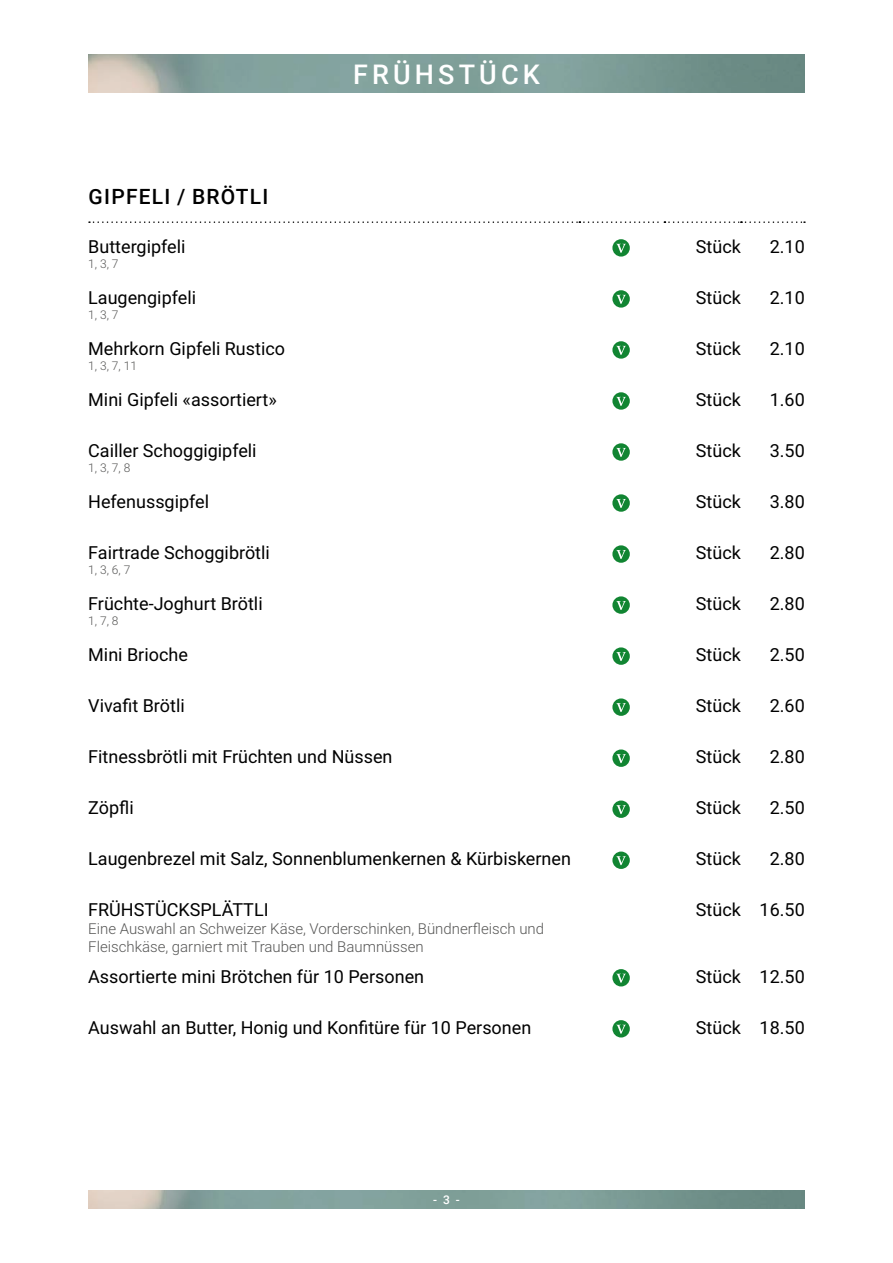
<style>
.page{position:relative;width:893px;height:1263px;background:#fff}
.page>*{position:absolute;margin:0;border:0;box-sizing:border-box;transform-origin:0 0}
.t1{font:500 27px "Roboto";letter-spacing:.155em;color:#fff}
.t2{font:500 21px "Roboto";letter-spacing:.06em;color:#000}
.t3{font:18px "Roboto";color:#000}
.t4{font:300 15px/18px "Roboto";color:#575756}
.t5{font:300 12px "Roboto";color:#575756}
.t6{font:500 12px "Roboto";color:#fff}
</style>
<div class="page">
<img style="left:88px;top:1190px;width:717px;height:18px">
<img style="left:88px;top:55px;width:717px;height:38px">
<svg style="left:89px;top:221px;width:716px;height:2px"></svg>
<svg style="left:612px;top:239px;width:18px;height:18px"></svg>
<svg style="left:616px;top:244px;width:10px;height:9px"></svg>
<svg style="left:612px;top:290px;width:18px;height:18px"></svg>
<svg style="left:616px;top:295px;width:10px;height:9px"></svg>
<svg style="left:612px;top:341px;width:18px;height:18px"></svg>
<svg style="left:616px;top:346px;width:10px;height:9px"></svg>
<svg style="left:612px;top:392px;width:18px;height:18px"></svg>
<svg style="left:616px;top:397px;width:10px;height:9px"></svg>
<svg style="left:612px;top:443px;width:18px;height:18px"></svg>
<svg style="left:616px;top:448px;width:10px;height:9px"></svg>
<svg style="left:612px;top:494px;width:18px;height:18px"></svg>
<svg style="left:616px;top:499px;width:10px;height:9px"></svg>
<svg style="left:612px;top:545px;width:18px;height:18px"></svg>
<svg style="left:616px;top:550px;width:10px;height:9px"></svg>
<svg style="left:612px;top:596px;width:18px;height:18px"></svg>
<svg style="left:616px;top:601px;width:10px;height:9px"></svg>
<svg style="left:612px;top:647px;width:18px;height:18px"></svg>
<svg style="left:616px;top:652px;width:10px;height:9px"></svg>
<svg style="left:612px;top:698px;width:18px;height:18px"></svg>
<svg style="left:616px;top:703px;width:10px;height:9px"></svg>
<svg style="left:612px;top:749px;width:18px;height:18px"></svg>
<svg style="left:616px;top:754px;width:10px;height:9px"></svg>
<svg style="left:612px;top:800px;width:18px;height:18px"></svg>
<svg style="left:616px;top:805px;width:10px;height:9px"></svg>
<svg style="left:612px;top:851px;width:18px;height:18px"></svg>
<svg style="left:616px;top:856px;width:10px;height:9px"></svg>
<svg style="left:612px;top:969px;width:18px;height:17px"></svg>
<svg style="left:616px;top:974px;width:10px;height:9px"></svg>
<svg style="left:612px;top:1020px;width:18px;height:17px"></svg>
<svg style="left:616px;top:1025px;width:10px;height:9px"></svg>
<p class="t2" style="left:89px;top:182px;width:181px">GIPFELI / BRÖTLI</p>
<p class="t3" style="left:88px;top:234px;width:99px">Buttergipfeli</p>
<p class="t5" style="left:88px;top:255px;width:32px">1, 3, 7</p>
<p class="t3" style="left:88px;top:285px;width:109px">Laugengipfeli</p>
<p class="t5" style="left:88px;top:306px;width:32px">1, 3, 7</p>
<p class="t3" style="left:88px;top:336px;width:198px">Mehrkorn Gipfeli Rustico</p>
<p class="t5" style="left:88px;top:358px;width:50px">1, 3, 7, 11</p>
<h1 class="t1" style="left:353px;top:55px;width:188px">FRÜHSTÜCK</h1>
<p class="t3" style="left:696px;top:234px;width:47px">Stück</p>
<p class="t3" style="left:770px;top:234px;width:37px">2.10</p>
<p class="t3" style="left:696px;top:285px;width:47px">Stück</p>
<p class="t3" style="left:770px;top:285px;width:37px">2.10</p>
<p class="t3" style="left:696px;top:336px;width:47px">Stück</p>
<p class="t3" style="left:770px;top:336px;width:37px">2.10</p>
<p class="t3" style="left:88px;top:387px;width:190px">Mini Gipfeli «assortiert»</p>
<p class="t3" style="left:696px;top:387px;width:47px">Stück</p>
<p class="t3" style="left:770px;top:387px;width:37px">1.60</p>
<p class="t3" style="left:88px;top:438px;width:170px">Cailler Schoggigipfeli</p>
<p class="t5" style="left:88px;top:460px;width:44px">1, 3, 7, 8</p>
<p class="t3" style="left:696px;top:438px;width:47px">Stück</p>
<p class="t3" style="left:770px;top:438px;width:37px">3.50</p>
<p class="t3" style="left:88px;top:489px;width:122px">Hefenussgipfel</p>
<p class="t3" style="left:696px;top:489px;width:47px">Stück</p>
<p class="t3" style="left:770px;top:489px;width:37px">3.80</p>
<p class="t3" style="left:88px;top:540px;width:183px">Fairtrade Schoggibrötli</p>
<p class="t5" style="left:88px;top:562px;width:44px">1, 3, 6, 7</p>
<p class="t3" style="left:696px;top:540px;width:47px">Stück</p>
<p class="t3" style="left:770px;top:540px;width:37px">2.80</p>
<p class="t3" style="left:88px;top:591px;width:176px">Früchte-Joghurt Brötli</p>
<p class="t5" style="left:88px;top:613px;width:32px">1, 7, 8</p>
<p class="t3" style="left:696px;top:591px;width:47px">Stück</p>
<p class="t3" style="left:770px;top:591px;width:37px">2.80</p>
<p class="t3" style="left:88px;top:642px;width:101px">Mini Brioche</p>
<p class="t3" style="left:696px;top:642px;width:47px">Stück</p>
<p class="t3" style="left:770px;top:642px;width:37px">2.50</p>
<p class="t3" style="left:88px;top:693px;width:98px">Vivafit Brötli</p>
<p class="t3" style="left:696px;top:693px;width:47px">Stück</p>
<p class="t3" style="left:770px;top:693px;width:37px">2.60</p>
<p class="t3" style="left:88px;top:744px;width:306px">Fitnessbrötli mit Früchten und Nüssen</p>
<p class="t3" style="left:696px;top:744px;width:47px">Stück</p>
<p class="t3" style="left:770px;top:744px;width:37px">2.80</p>
<p class="t3" style="left:88px;top:795px;width:47px">Zöpfli</p>
<p class="t3" style="left:696px;top:795px;width:47px">Stück</p>
<p class="t3" style="left:770px;top:795px;width:37px">2.50</p>
<p class="t3" style="left:88px;top:846px;width:484px">Laugenbrezel mit Salz, Sonnenblumenkernen &amp; Kürbiskernen</p>
<p class="t3" style="left:696px;top:846px;width:47px">Stück</p>
<p class="t3" style="left:770px;top:846px;width:37px">2.80</p>
<p class="t3" style="left:88px;top:897px;width:182px">FRÜHSTÜCKSPLÄTTLI</p>
<p class="t4" style="left:88px;top:919px;width:457px">Eine Auswahl an Schweizer Käse, Vorderschinken, Bündnerfleisch und<br>Fleischkäse, garniert mit Trauben und Baumnüssen</p>
<p class="t3" style="left:696px;top:897px;width:110px">Stück 16.50</p>
<p class="t3" style="left:88px;top:963px;width:337px">Assortierte mini Brötchen für 10 Personen</p>
<p class="t3" style="left:696px;top:963px;width:110px">Stück 12.50</p>
<p class="t3" style="left:88px;top:1015px;width:445px">Auswahl an Butter, Honig und Konfitüre für 10 Personen</p>
<p class="t3" style="left:696px;top:1015px;width:110px">Stück 18.50</p>
<p class="t6" style="left:433px;top:1191px;width:28px">- 3 -</p>
</div>
